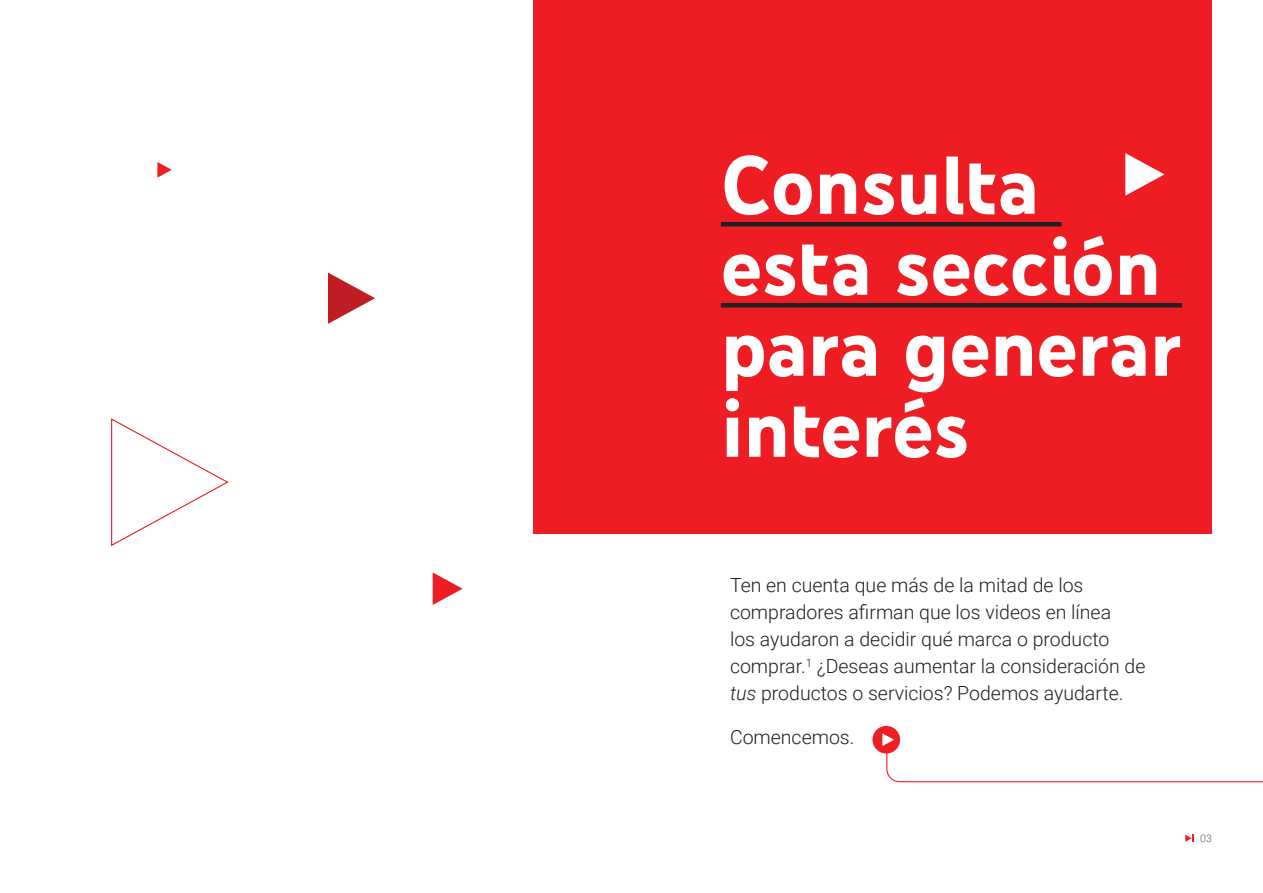
<style>
.page{position:relative;width:1263px;height:893px;background:#fff}
.page>*{position:absolute;margin:0;border:0;box-sizing:border-box;transform-origin:0 0}
.Big_head_white{font:700 84px/81px "You Tube Sans";color:#fff}
.YT_1{font:300 19.5px/27px "Roboto";color:#231f20}
.YT_1-2{font:300 10.5px "Roboto";color:#57585a}
.s1{font-style:italic}
</style>
<div class="page">
<div style="left:533px;top:0;width:679px;height:534px;background:#ee1d23"></div>
<div style="left:872px;top:726px;width:28px;height:27px;background:#ee1d23;border-radius:50%"></div>
<svg style="left:882px;top:733px;width:381px;height:50px"></svg>
<svg style="left:328px;top:273px;width:47px;height:51px"></svg>
<svg style="left:111px;top:418px;width:118px;height:128px"></svg>
<svg style="left:433px;top:572px;width:30px;height:33px"></svg>
<svg style="left:157px;top:162px;width:15px;height:16px"></svg>
<svg style="left:1125px;top:153px;width:39px;height:43px"></svg>
<svg style="left:1185px;top:835px;width:9px;height:7px"></svg>
<hr style="left:721px;top:222px;width:341px;height:4px;background:#231f20">
<hr style="left:721px;top:303px;width:461px;height:4px;background:#231f20">
<p class="Big_head_white" style="left:721px;top:137px;width:462px">Consulta esta sección para generar interés</p>
<p class="YT_1" style="left:730px;top:571px;width:417px">Ten en cuenta que más de la mitad de los compradores afirman que los videos en línea<br>los ayudaron a decidir qué marca o producto comprar.<sup>1</sup> ¿Deseas aumentar la consideración de <span class="s1">tus</span> productos o servicios? Podemos ayudarte.</p>
<p class="YT_1" style="left:730px;top:723px;width:126px">Comencemos.</p>
<p class="YT_1-2" style="left:1200px;top:831px;width:13px">03</p>
</div>
